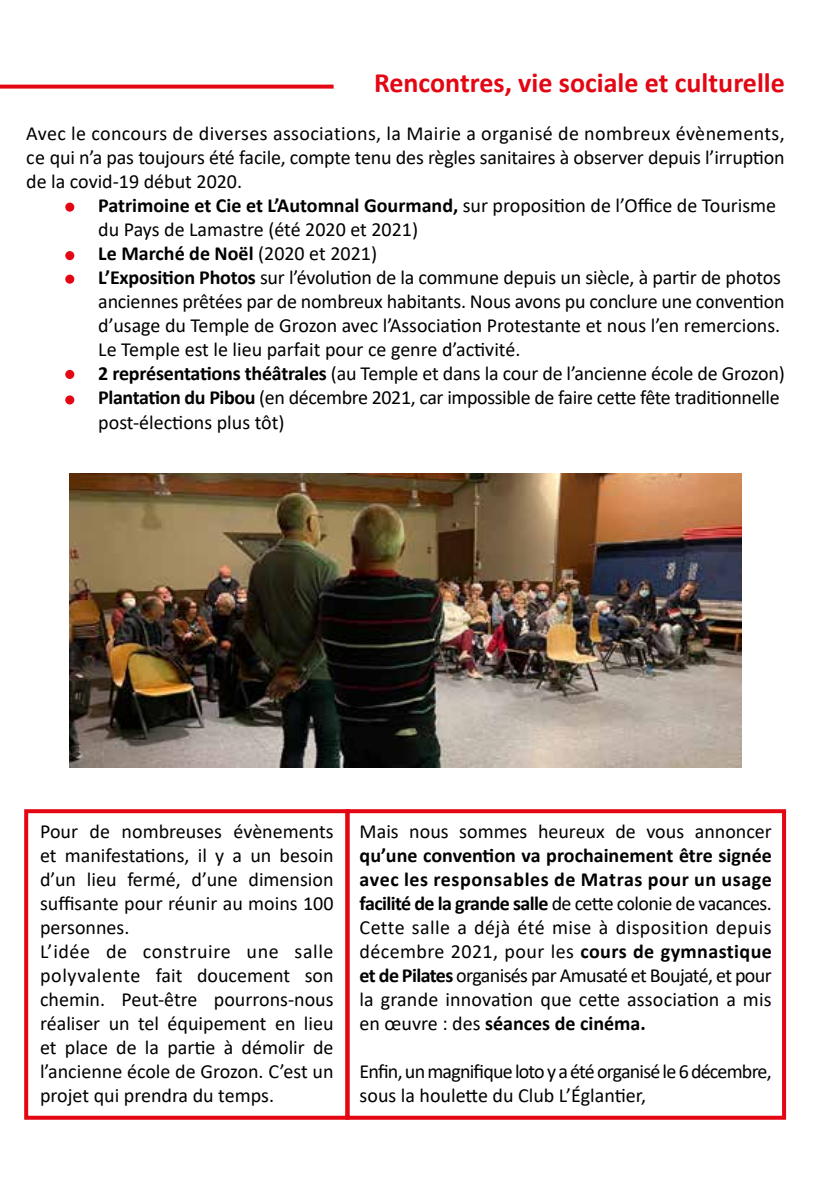
<style>
.page{position:relative;width:840px;height:1191px;background:#fff}
.page>*{position:absolute;margin:0;border:0;box-sizing:border-box;transform-origin:0 0}
.t1{font:700 28px "Calibri";color:#e30613}
.t2{font:20px/24px "Calibri";color:#000;text-align:justify}
.t3{font:20px/24px "Calibri";letter-spacing:-.04em;color:#000}
.s1{font-weight:700}
</style>
<div class="page">
<img style="left:70px;top:473px;width:670px;height:294px">
<svg style="left:0;top:85px;width:333px;height:4px"></svg>
<div style="left:65px;top:203px;width:9px;height:9px;background:#e30613;border-radius:50%"></div>
<div style="left:65px;top:251px;width:9px;height:9px;background:#e30613;border-radius:50%"></div>
<div style="left:65px;top:275px;width:9px;height:9px;background:#e30613;border-radius:50%"></div>
<div style="left:65px;top:370px;width:9px;height:9px;background:#e30613;border-radius:50%"></div>
<div style="left:65px;top:395px;width:9px;height:9px;background:#e30613;border-radius:50%"></div>
<div style="left:24px;top:809px;width:325px;height:310px;border:4px solid #e30613"></div>
<div style="left:345px;top:809px;width:440px;height:310px;border:4px solid #e30613"></div>
<h1 class="t1" style="left:374px;top:63px;width:412px">Rencontres, vie sociale et culturelle</h1>
<p class="t2" style="left:26px;top:121px;width:759px">Avec le concours de diverses associations, la Mairie a organisé de nombreux évènements, ce qui n’a pas toujours été facile, compte tenu des règles sanitaires à observer depuis l’irruption de la covid-19 début 2020.</p>
<p class="t2" style="left:98px;top:193px;width:687px;text-align:left"><span class="s1">Patrimoine et Cie et L’Automnal Gourmand,</span> sur proposition de l’Office de Tourisme du Pays de Lamastre (été 2020 et 2021)<br><span class="s1">Le Marché de Noël</span> (2020 et 2021)<br><span class="s1">L’Exposition Photos</span> sur l’évolution de la commune depuis un siècle, à partir de photos anciennes prêtées par de nombreux habitants. Nous avons pu conclure une convention d’usage du Temple de Grozon avec l’Association Protestante et nous l’en remercions.<br>Le Temple est le lieu parfait pour ce genre d’activité.<br><span class="s1">2 représentations théâtrales</span> (au Temple et dans la cour de l’ancienne école de Grozon)<br><span class="s1">Plantation du Pibou</span> (en décembre 2021, car impossible de faire cette fête traditionnelle post-élections plus tôt)</p>
<p class="t2" style="left:40px;top:818px;width:295px;text-align:left">Pour de nombreuses évènements et manifestations, il y a un besoin d’un lieu fermé, d’une dimension suffisante pour réunir au moins 100 personnes.<br>L’idée de construire une salle polyvalente fait doucement son chemin. Peut-être pourrons-nous réaliser un tel équipement en lieu et place de la partie à démolir de l’ancienne école de Grozon. C’est un projet qui prendra du temps.</p>
<p class="t2" style="left:359px;top:818px;width:413px">Mais nous sommes heureux de vous annoncer</p>
<p class="t2" style="left:359px;top:842px;width:413px"><span class="s1">qu’une convention va prochainement être signée avec les responsables de Matras pour un usage facilité de la grande salle</span> de cette colonie de vacances.<br>Cette salle a déjà été mise à disposition depuis décembre 2021, pour les <span class="s1">cours de gymnastique et de Pilates</span> organisés par Amusaté et Boujaté, et pour la grande innovation que cette association a mis en œuvre : des <span class="s1">séances de cinéma.</span></p>
<p class="t3" style="left:359px;top:1058px;width:413px">Enfin, un magnifique loto y a été organisé le 6 décembre, sous la houlette du Club L’Églantier,</p>
</div>
